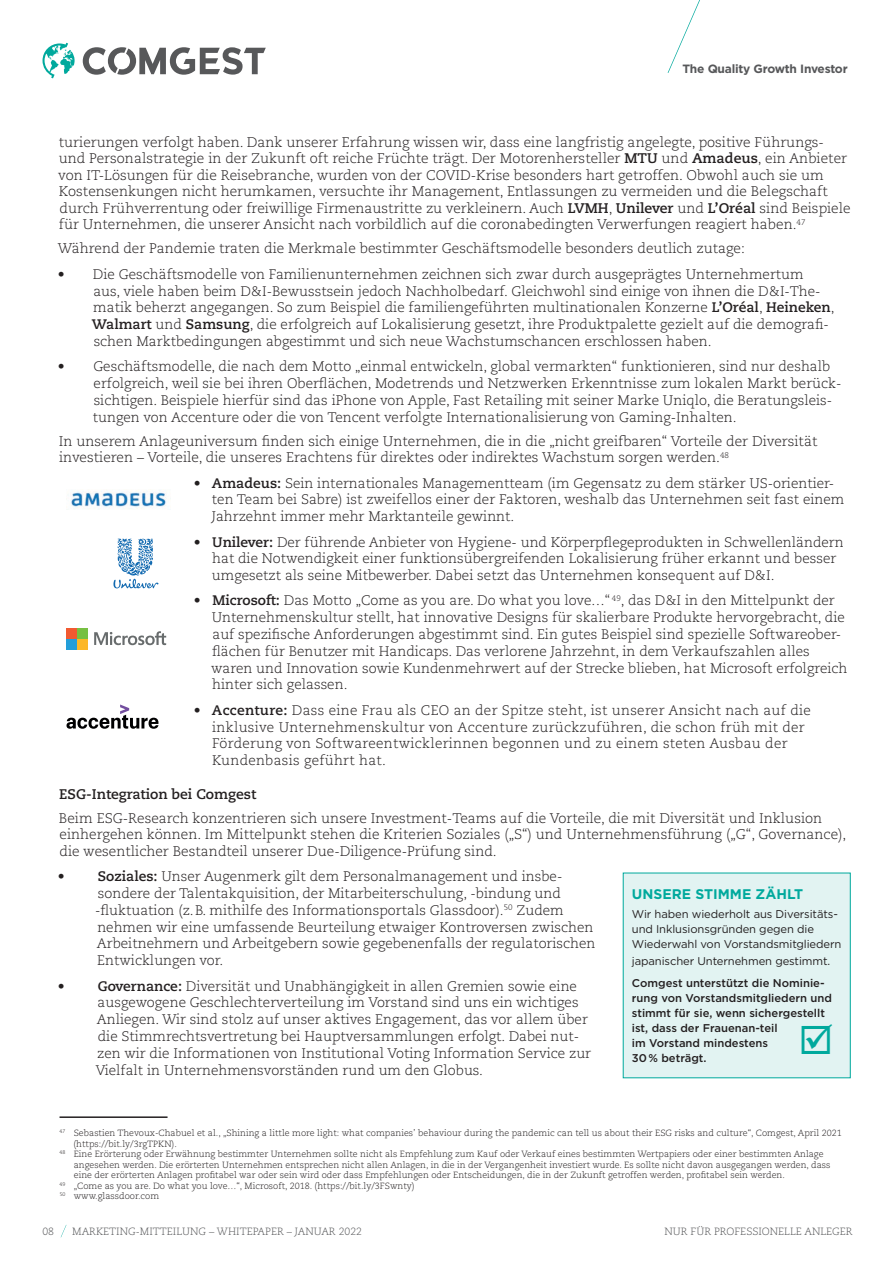
<style>
.page{position:relative;width:893px;height:1263px;background:#fff}
.page>*{position:absolute;margin:0;border:0;box-sizing:border-box;transform-origin:0 0}
.t1{font:300 13.95px/16.5px "Caecilia LT Pro 45";color:#231f20}
.t2{font:700 13.95px "Caecilia LT Pro 75";color:#231f20}
.t3{font:700 13.95px "Gotham";color:#00a99d}
.t4{font:300 13.8px/16.8px "Caecilia LT Pro 45";color:#231f20}
.t5{font:300 13.8px/16.8px "Caecilia LT Pro 45";letter-spacing:.02em;color:#231f20}
.t6{font:700 12px "Gotham";letter-spacing:-.02em;color:#57585a}
.t7{font:500 11.25px/15px "Gotham";color:#231f20}
.t8{font:11.25px/15px "Gotham";letter-spacing:-.01em;color:#231f20}
.t9{font:300 10.5px "Caecilia LT Pro 45";color:#57585a}
.t10{font:300 9px "Caecilia LT Pro 45";color:#231f20}
.s1{font-family:"Caecilia LT Pro 75";font-weight:700}
</style>
<div class="page">
<svg style="left:668px;top:0;width:32px;height:73px"></svg>
<svg style="left:61px;top:1225px;width:5px;height:12px"></svg>
<svg style="left:83px;top:47px;width:183px;height:28px"></svg>
<svg style="left:43px;top:43px;width:32px;height:35px"></svg>
<hr style="left:60px;top:1116px;width:108px;height:2px;background:#231f20">
<svg style="left:113px;top:539px;width:45px;height:49px"></svg>
<img style="left:71px;top:489px;width:95px;height:20px">
<svg style="left:67px;top:704px;width:91px;height:25px"></svg>
<svg style="left:94px;top:631px;width:72px;height:14px"></svg>
<div style="left:67px;top:628px;width:10px;height:10px;background:#f15a31"></div>
<div style="left:78px;top:628px;width:10px;height:10px;background:#77c042"></div>
<div style="left:67px;top:639px;width:10px;height:10px;background:#239ed9"></div>
<div style="left:78px;top:639px;width:10px;height:10px;background:#fcb727"></div>
<div style="left:623px;top:873px;width:227px;height:205px;background:#e2f3f2"></div>
<p class="t6" style="left:682px;top:61px;width:167px">The Quality Growth Investor</p>
<p class="t1" style="left:58px;top:133px;width:794px">turierungen verfolgt haben. Dank unserer Erfahrung wissen wir, dass eine langfristig angelegte, positive Führungs&shy;und Personalstrategie in der Zukunft oft reiche Früchte trägt. Der Motorenhersteller <span class="s1">MTU</span> und <span class="s1">Amadeus</span>, ein Anbieter von IT-Lösungen für die Reisebranche, wurden von der COVID-Krise besonders hart getroffen. Obwohl auch sie um Kostensenkungen nicht herumkamen, versuchte ihr Management, Entlassungen zu vermeiden und die Belegschaft durch Frühverrentung oder freiwillige Firmenaustritte zu verkleinern. Auch <span class="s1">LVMH</span>, <span class="s1">Unilever</span> und <span class="s1">L’Oréal</span> sind Beispiele für Unternehmen, die unserer Ansicht nach vorbildlich auf die coronabedingten Verwerfungen reagiert haben.<sup>47</sup></p>
<p class="t1" style="left:58px;top:240px;width:689px">Während der Pandemie traten die Merkmale bestimmter Geschäftsmodelle besonders deutlich zutage:</p>
<p class="t4" style="left:92px;top:265px;width:744px;text-indent:-34px">• Die Geschäftsmodelle von Familienunternehmen zeichnen sich zwar durch ausgeprägtes Unternehmertum<br>aus, viele haben beim D&amp;I-Bewusstsein jedoch Nachholbedarf. Gleichwohl sind einige von ihnen die D&amp;I-The&shy;matik beherzt angegangen. So zum Beispiel die familiengeführten multinationalen Konzerne <span class="s1">L’Oréal</span>, <span class="s1">Heineken</span>, <span class="s1">Walmart</span> und <span class="s1">Samsung</span>, die erfolgreich auf Lokalisierung gesetzt, ihre Produktpalette gezielt auf die demografi&shy;schen Marktbedingungen abgestimmt und sich neue Wachstumschancen erschlossen haben.</p>
<p class="t4" style="left:93px;top:358px;width:750px;text-indent:-35px">• Geschäftsmodelle, die nach dem Motto „einmal entwickeln, global vermarkten“ funktionieren, sind nur deshalb erfolgreich, weil sie bei ihren Oberflächen, Modetrends und Netzwerken Erkenntnisse zum lokalen Markt berück&shy;sichtigen. Beispiele hierfür sind das iPhone von Apple, Fast Retailing mit seiner Marke Uniqlo, die Beratungsleis&shy;tungen von Accenture oder die von Tencent verfolgte Internationalisierung von Gaming-Inhalten.</p>
<p class="t1" style="left:59px;top:432px;width:760px">In unserem Anlageuniversum finden sich einige Unternehmen, die in die „nicht greifbaren“ Vorteile der Diversität investieren – Vorteile, die unseres Erachtens für direktes oder indirektes Wachstum sorgen werden.<sup>48</sup></p>
<p class="t4" style="left:212px;top:474px;width:634px;text-indent:-18px">• <span class="s1">Amadeus:</span> Sein internationales Managementteam (im Gegensatz zu dem stärker US-orientier&shy;ten Team bei Sabre) ist zweifellos einer der Faktoren, weshalb das Unternehmen seit fast einem<br>Jahrzehnt immer mehr Marktanteile gewinnt.</p>
<p class="t4" style="left:212px;top:533px;width:633px;text-indent:-18px">• <span class="s1">Unilever:</span> Der führende Anbieter von Hygiene- und Körperpflegeprodukten in Schwellenländern hat die Notwendigkeit einer funktionsübergreifenden Lokalisierung früher erkannt und besser umgesetzt als seine Mitbewerber. Dabei setzt das Unternehmen konsequent auf D&amp;I.</p>
<p class="t4" style="left:211px;top:592px;width:638px;text-indent:-17px">• <span class="s1">Microsoft:</span> Das Motto „Come as you are. Do what you love…“ <sup>49</sup>, das D&amp;I in den Mittelpunkt der Unternehmenskultur stellt, hat innovative Designs für skalierbare Produkte hervorgebracht, die auf spezifische Anforderungen abgestimmt sind. Ein gutes Beispiel sind spezielle Softwareober&shy;flächen für Benutzer mit Handicaps. Das verlorene Jahrzehnt, in dem Verkaufszahlen alles waren und Innovation sowie Kundenmehrwert auf der Strecke blieben, hat Microsoft erfolgreich hinter sich gelassen.</p>
<p class="t5" style="left:212px;top:701px;width:600px;text-indent:-18px">• <span class="s1">Accenture:</span> Dass eine Frau als CEO an der Spitze steht, ist unserer Ansicht nach auf die inklusive Unternehmenskultur von Accenture zurückzuführen, die schon früh mit der Förderung von Softwareentwicklerinnen begonnen und zu einem steten Ausbau der Kundenbasis geführt hat.</p>
<p class="t2" style="left:59px;top:784px;width:198px">ESG-Integration bei Comgest</p>
<p class="t1" style="left:59px;top:809px;width:789px">Beim ESG-Research konzentrieren sich unsere Investment-Teams auf die Vorteile, die mit Diversität und Inklusion einhergehen können. Im Mittelpunkt stehen die Kriterien Soziales („S“) und Unternehmensführung („G“, Governance), die wesentlicher Bestandteil unserer Due-Diligence-Prüfung sind.</p>
<p class="t4" style="left:58px;top:868px;width:8px">•</p>
<p class="t4" style="left:95px;top:868px;width:502px"><span class="s1">Soziales:</span> Unser Augenmerk gilt dem Personalmanagement und insbe&shy;sondere der Talentakquisition, der Mitarbeiterschulung, -bindung und -fluktuation (z.B. mithilfe des Informationsportals Glassdoor).<sup>50</sup> Zudem nehmen wir eine umfassende Beurteilung etwaiger Kontroversen zwischen Arbeitnehmern und Arbeitgebern sowie gegebenenfalls der regulatorischen Entwicklungen vor.</p>
<p class="t4" style="left:58px;top:977px;width:8px">•</p>
<p class="t4" style="left:96px;top:977px;width:497px"><span class="s1">Governance:</span> Diversität und Unabhängigkeit in allen Gremien sowie eine ausgewogene Geschlechterverteilung im Vorstand sind uns ein wichtiges Anliegen. Wir sind stolz auf unser aktives Engagement, das vor allem über die Stimmrechtsvertretung bei Hauptversammlungen erfolgt. Dabei nut&shy;zen wir die Informationen von Institutional Voting Information Service zur Vielfalt in Unternehmensvorständen rund um den Globus.</p>
<p class="t3" style="left:632px;top:884px;width:173px">UNSERE STIMME ZÄHLT</p>
<p class="t8" style="left:632px;top:906px;width:211px">Wir haben wiederholt aus Diversitäts&shy;und Inklusionsgründen gegen die<br>Wiederwahl von Vorstandsmitgliedern</p>
<p class="t8" style="left:632px;top:953px;width:200px">japanischer Unternehmen gestimmt.</p>
<p class="t7" style="left:632px;top:975px;width:202px">Comgest unterstützt die Nominie&shy;rung von Vorstandsmitgliedern und stimmt für sie, wenn sichergestellt ist, dass der Frauenan-teil<br>im Vorstand mindestens<br>30 % beträgt.</p>
<p class="t10" style="left:60px;top:1127px;width:783px"><sup>47</sup> Sebastien Thevoux-Chabuel et al., „Shining a little more light: what companies’ behaviour during the pandemic can tell us about their ESG risks and culture“, Comgest, April 2021</p>
<p class="t10" style="left:73px;top:1138px;width:105px">(https://bit.ly/3rgTPKN).</p>
<p class="t10" style="left:60px;top:1148px;width:765px"><sup>48</sup> Eine Erörterung oder Erwähnung bestimmter Unternehmen sollte nicht als Empfehlung zum Kauf oder Verkauf eines bestimmten Wertpapiers oder einer bestimmten Anlage</p>
<p class="t10" style="left:74px;top:1159px;width:758px">angesehen werden. Die erörterten Unternehmen entsprechen nicht allen Anlagen, in die in der Vergangenheit investiert wurde. Es sollte nicht davon ausgegangen werden, dass</p>
<p class="t10" style="left:74px;top:1169px;width:712px">eine der erörterten Anlagen profitabel war oder sein wird oder dass Empfehlungen oder Entscheidungen, die in der Zukunft getroffen werden, profitabel sein werden.</p>
<p class="t10" style="left:60px;top:1180px;width:357px"><sup>49</sup> „Come as you are. Do what you love…“, Microsoft, 2018. (https://bit.ly/3FSwnty)</p>
<p class="t10" style="left:60px;top:1190px;width:101px"><sup>50</sup> www.glassdoor.com</p>
<p class="t9" style="left:43px;top:1224px;width:13px">08</p>
<p class="t9" style="left:72px;top:1224px;width:291px">MARKETING-MITTEILUNG – WHITEPAPER – JANUAR 2022</p>
<p class="t9" style="left:664px;top:1224px;width:190px">NUR FÜR PROFESSIONELLE ANLEGER</p>
</div>
